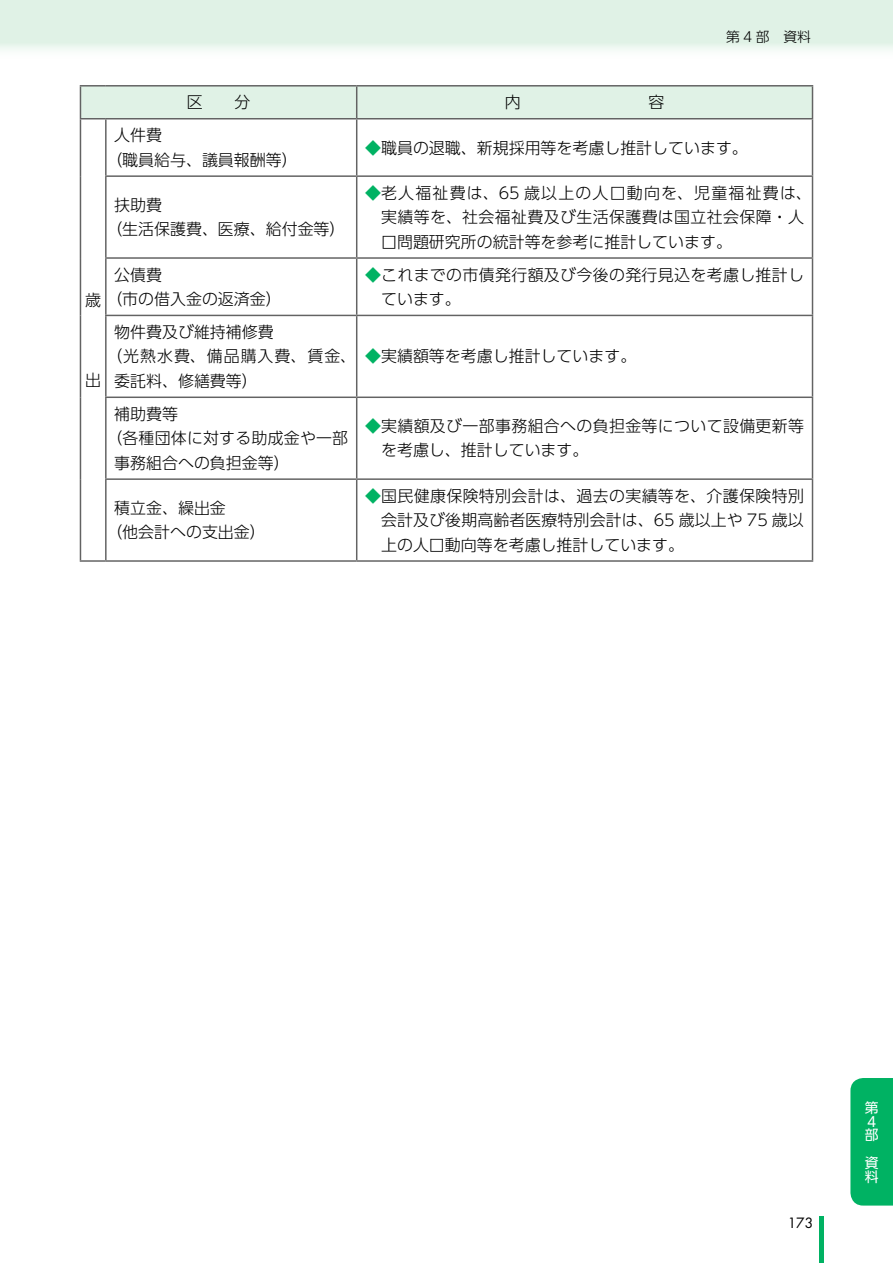
<style>
.page{position:relative;width:893px;height:1263px;background:#fff}
.page>*{position:absolute;margin:0;border:0;box-sizing:border-box;transform-origin:0 0}
.t1{font:300 15.9px/24.5px "UD Shin Go Pro";color:#000}
.t2{font:300 15.9px/24.5px "UD Shin Go Pro";letter-spacing:.02em;color:#000}
.t3{font:300 15.9px "UD Shin Go Pro";letter-spacing:.06em;color:#000}
.t4{font:300 13.8px "UD Shin Go Pro";color:#000}
.t5{font:13.8px/13.8px "UD Shin Go Pro";color:#fff}
.t6{font:13.8px "Futura";color:#000}
.s1{color:#00b263}
</style>
<div class="page">
<div style="left:0;top:0;width:893px;height:60px;background:linear-gradient(to bottom,#d8efdf,#f3faf5)"></div>
<hr style="left:820px;top:1216px;width:4px;height:47px;background:#00b263">
<div style="left:850px;top:1078px;width:43px;height:127px;background:#00b263"></div>
<hr style="left:80px;top:85px;width:26px;height:2px;background:#636363">
<hr style="left:106px;top:85px;width:251px;height:2px;background:#636363">
<hr style="left:357px;top:85px;width:456px;height:2px;background:#636363">
<hr style="left:812px;top:87px;width:1px;height:31px;background:#636363">
<div style="left:80px;top:86px;width:732px;height:33px;background:#e0f2e6"></div>
<hr style="left:80px;top:119px;width:1px;height:57px;background:#636363">
<hr style="left:80px;top:176px;width:1px;height:82px;background:#636363">
<hr style="left:80px;top:258px;width:1px;height:57px;background:#636363">
<hr style="left:80px;top:315px;width:1px;height:82px;background:#636363">
<hr style="left:80px;top:397px;width:1px;height:82px;background:#636363">
<hr style="left:80px;top:479px;width:1px;height:81px;background:#636363">
<hr style="left:80px;top:560px;width:26px;height:2px;background:#636363">
<hr style="left:106px;top:118px;width:251px;height:1px;background:#636363">
<hr style="left:105px;top:119px;width:2px;height:56px;background:#636363">
<hr style="left:357px;top:118px;width:456px;height:1px;background:#636363">
<hr style="left:356px;top:119px;width:1px;height:56px;background:#636363">
<hr style="left:812px;top:119px;width:1px;height:56px;background:#636363">
<hr style="left:105px;top:175px;width:252px;height:2px;background:#636363">
<hr style="left:105px;top:177px;width:2px;height:80px;background:#636363">
<hr style="left:357px;top:175px;width:456px;height:2px;background:#636363">
<hr style="left:356px;top:177px;width:1px;height:80px;background:#636363">
<hr style="left:812px;top:177px;width:1px;height:80px;background:#636363">
<hr style="left:105px;top:257px;width:252px;height:2px;background:#636363">
<hr style="left:105px;top:259px;width:2px;height:56px;background:#636363">
<hr style="left:357px;top:257px;width:456px;height:2px;background:#636363">
<hr style="left:356px;top:259px;width:1px;height:56px;background:#636363">
<hr style="left:812px;top:259px;width:1px;height:56px;background:#636363">
<hr style="left:105px;top:315px;width:252px;height:1px;background:#636363">
<hr style="left:105px;top:316px;width:2px;height:80px;background:#636363">
<hr style="left:357px;top:315px;width:456px;height:1px;background:#636363">
<hr style="left:356px;top:316px;width:1px;height:80px;background:#636363">
<hr style="left:812px;top:316px;width:1px;height:80px;background:#636363">
<hr style="left:105px;top:396px;width:252px;height:2px;background:#636363">
<hr style="left:105px;top:398px;width:2px;height:80px;background:#636363">
<hr style="left:357px;top:396px;width:456px;height:2px;background:#636363">
<hr style="left:356px;top:398px;width:1px;height:80px;background:#636363">
<hr style="left:812px;top:398px;width:1px;height:80px;background:#636363">
<hr style="left:105px;top:478px;width:252px;height:2px;background:#636363">
<hr style="left:105px;top:480px;width:2px;height:80px;background:#636363">
<hr style="left:357px;top:478px;width:456px;height:2px;background:#636363">
<hr style="left:356px;top:480px;width:1px;height:80px;background:#636363">
<hr style="left:812px;top:480px;width:1px;height:80px;background:#636363">
<hr style="left:106px;top:560px;width:251px;height:2px;background:#636363">
<hr style="left:357px;top:560px;width:456px;height:2px;background:#636363">
<p class="t1" style="left:187px;top:89px;width:65px">区　　分</p>
<p class="t4" style="left:726px;top:26px;width:87px">第 4 部　資料</p>
<p class="t1" style="left:106px;top:122px;width:193px;text-indent:8px">人件費<br>（職員給与、議員報酬等）</p>
<p class="t1" style="left:365px;top:135px;width:384px"><span class="s1">◆</span>職員の退職、新規採用等を考慮し推計しています。</p>
<p class="t1" style="left:106px;top:192px;width:241px;text-indent:8px">扶助費<br>（生活保護費、医療、給付金等）</p>
<p class="t2" style="left:381px;top:180px;width:432px;text-indent:-16px"><span class="s1">◆</span>老人福祉費は、65 歳以上の人口動向を、児童福祉費は、実績等を、社会福祉費及び生活保護費は国立社会保障・人口問題研究所の統計等を参考に推計しています。</p>
<p class="t1" style="left:114px;top:262px;width:49px">公債費</p>
<p class="t2" style="left:381px;top:262px;width:424px;text-indent:-16px"><span class="s1">◆</span>これまでの市債発行額及び今後の発行見込を考慮し推計しています。</p>
<p class="t1" style="left:114px;top:319px;width:161px">物件費及び維持補修費</p>
<p class="t3" style="left:106px;top:343px;width:251px">（光熱水費、備品購入費、賃金、</p>
<p class="t1" style="left:114px;top:368px;width:145px">委託料、修繕費等）</p>
<p class="t1" style="left:85px;top:286px;width:198px">歳（市の借入金の返済金）</p>
<p class="t1" style="left:365px;top:344px;width:273px"><span class="s1">◆</span>実績額等を考慮し推計しています。</p>
<p class="t1" style="left:85px;top:367px;width:16px">出</p>
<p class="t1" style="left:114px;top:401px;width:65px">補助費等</p>
<p class="t1" style="left:106px;top:425px;width:243px">（各種団体に対する助成金や一部</p>
<p class="t1" style="left:114px;top:450px;width:177px">事務組合への負担金等）</p>
<p class="t1" style="left:106px;top:495px;width:161px;text-indent:8px">積立金、繰出金<br>（他会計への支出金）</p>
<p class="t2" style="left:381px;top:413px;width:424px;text-indent:-16px"><span class="s1">◆</span>実績額及び一部事務組合への負担金等について設備更新等を考慮し、推計しています。</p>
<p class="t1" style="left:381px;top:483px;width:424px;text-align:justify;text-indent:-16px"><span class="s1">◆</span>国民健康保険特別会計は、過去の実績等を、介護保険特別会計及び後期高齢者医療特別会計は、65 歳以上や 75 歳以上の人口動向等を考慮し推計しています。</p>
<p class="t6" style="left:788px;top:1214px;width:27px">173</p>
<p class="t5" style="left:865px;top:1100px;width:15px">第<br>４部</p>
<p class="t5" style="left:865px;top:1155px;width:15px">資料</p>
</div>
